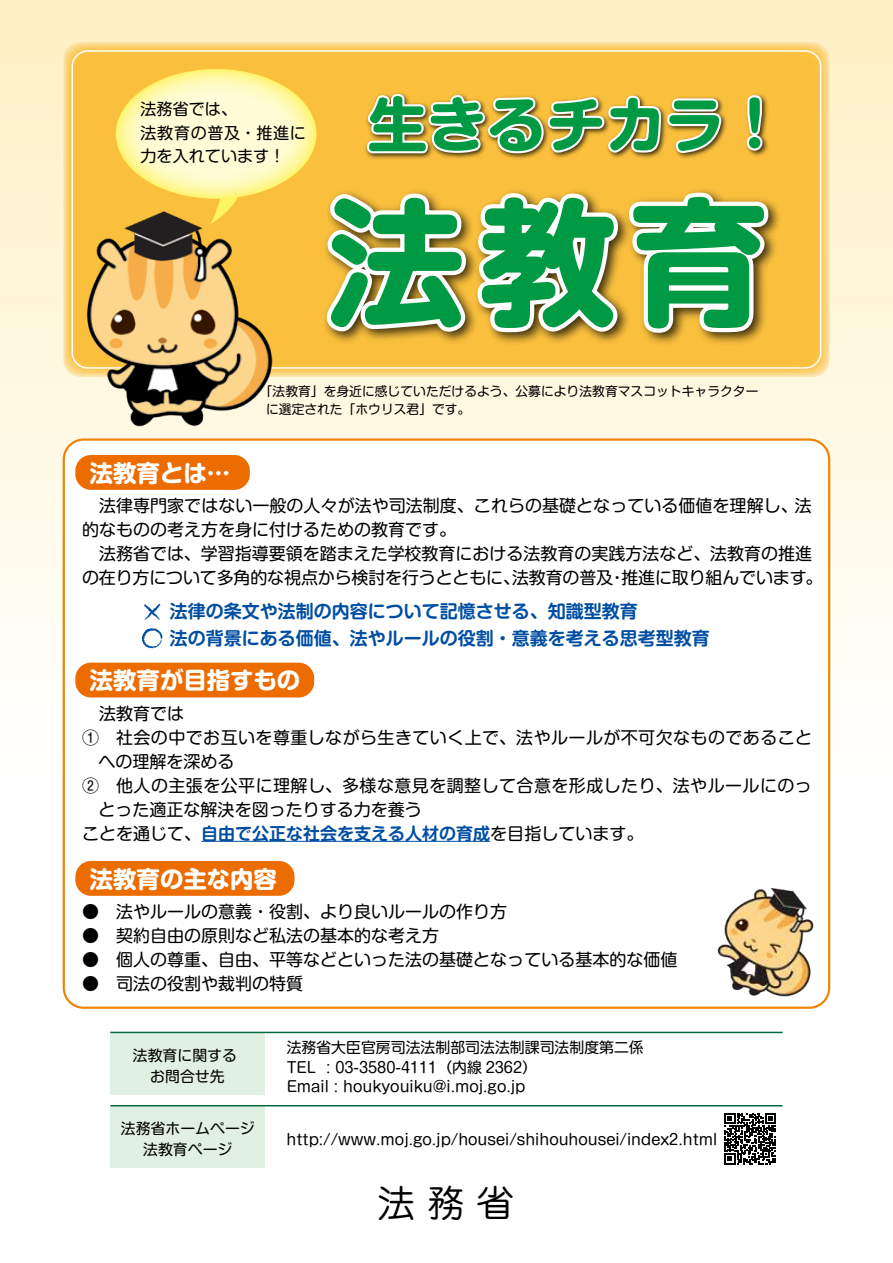
<style>
.page{position:relative;width:893px;height:1263px;background:#fff}
.page>*{position:absolute;margin:0;border:0;box-sizing:border-box;transform-origin:0 0}
.t1{font:700 137.1px "Shin M Go Pr 6";color:#094}
.t2{font:700 59.55px "Shin M Go Pr 6";color:#094}
.t3{font:37.2px "Jun 201 Pro";color:#000}
.t4{font:700 23.4px "Shin M Go Pr 6";color:#fff}
.t5{font:700 18px/27px "Shin M Go Pr 6 De";color:#004ea2}
.t6{font:16.95px/24px "Shin M Go Pr 6";color:#000}
.t7{font:16.95px "Shin M Go Pr 6";letter-spacing:.025em;color:#000}
.t8{font:700 16.95px "Shin M Go Pr 6 De";color:#004ea2}
.t9{font:16.05px/23.5px "Shin M Go Pr 6";color:#000}
.t10{font:14.85px/21px "Shin M Go Pr 6";color:#000;text-align:center}
.t11{font:12.75px/18px "Shin M Go Pr 6";color:#000}
.s1{font-family:"Shin M Go Pr 6";font-weight:400;color:#000}
</style>
<div class="page">
<div style="left:0;top:0;width:893px;height:799px;background:linear-gradient(to bottom,#fff1c3,#fffefe)"></div>
<svg style="left:64px;top:43px;width:765px;height:333px;background:#fac650"></svg>
<div style="left:64px;top:440px;width:765px;height:568px;background:#fff;border-radius:20px"></div>
<div style="left:110px;top:1032px;width:155px;height:63px;background:#e0f0e2"></div>
<img style="left:310px;top:88px;width:536px;height:105px">
<svg style="left:364px;top:92px;width:359px;height:64px"></svg>
<svg style="left:745px;top:93px;width:20px;height:60px"></svg>
<img style="left:278px;top:180px;width:548px;height:207px">
<svg style="left:321px;top:188px;width:452px;height:151px"></svg>
<hr style="left:110px;top:1032px;width:673px;height:1px;background:#00693e">
<div style="left:110px;top:1106px;width:155px;height:62px;background:#e0f0e2"></div>
<hr style="left:110px;top:1105px;width:673px;height:1px;background:#00693e">
<img style="left:83px;top:184px;width:192px;height:257px">
<svg style="left:724px;top:1113px;width:52px;height:51px"></svg>
<div style="left:75px;top:455px;width:175px;height:35px;background:#ed6c00;border-radius:16px"></div>
<div style="left:75px;top:663px;width:239px;height:34px;background:#ed6c00;border-radius:16px"></div>
<div style="left:75px;top:861px;width:219px;height:35px;background:#ed6c00;border-radius:16px"></div>
<svg style="left:206px;top:196px;width:38px;height:31px"></svg>
<svg style="left:116px;top:69px;width:200px;height:130px;background:#fef9be"></svg>
<hr style="left:201px;top:841px;width:289px;height:1px;background:#004ea2">
<svg style="left:144px;top:604px;width:17px;height:17px"></svg>
<svg style="left:142px;top:628px;width:21px;height:21px"></svg>
<img style="left:717px;top:887px;width:97px;height:122px">
<p class="t9" style="left:141px;top:96px;width:167px">法務省では、<br>法教育の普及・推進に力を入れています！</p>
<h2 class="t2" style="left:368px;top:74px;width:418px">生きるチカラ！</h2>
<h1 class="t1" style="left:328px;top:145px;width:440px">法教育</h1>
<p class="t11" style="left:266px;top:381px;width:494px;text-indent:-6px">「法教育」を身近に感じていただけるよう、公募により法教育マスコットキャラクターに選定された「ホウリス君」です。</p>
<h3 class="t4" style="left:90px;top:453px;width:142px">法教育とは…</h3>
<p class="t6" style="left:82px;top:493px;width:731px">　法律専門家ではない一般の人々が法や司法制度、これらの基礎となっている価値を理解し、法的なものの考え方を身に付けるための教育です。</p>
<p class="t6" style="left:82px;top:541px;width:742px;text-align:center">法務省では、学習指導要領を踏まえた学校教育における法教育の実践方法など、法教育の推進<br>の在り方について多角的な視点から検討を行うとともに、法教育の普及・推進に取り組んでいます。</p>
<p class="t5" style="left:170px;top:597px;width:541px">法律の条文や法制の内容について記憶させる、知識型教育<br>法の背景にある価値、法やルールの役割・意義を考える思考型教育</p>
<h3 class="t4" style="left:90px;top:660px;width:212px">法教育が目指すもの</h3>
<p class="t6" style="left:82px;top:700px;width:104px">　法教育では</p>
<p class="t7" style="left:82px;top:723px;width:732px">①　社会の中でお互いを尊重しながら生きていく上で、法やルールが不可欠なものであること</p>
<p class="t6" style="left:99px;top:748px;width:138px">への理解を深める</p>
<p class="t7" style="left:82px;top:771px;width:731px">②　他人の主張を公平に理解し、多様な意見を調整して合意を形成したり、法やルールにのっ</p>
<p class="t6" style="left:99px;top:796px;width:325px">とった適正な解決を図ったりする力を養う</p>
<p class="t8" style="left:82px;top:819px;width:563px"><span class="s1">ことを通じて、</span>自由で公正な社会を支える人材の育成<span class="s1">を目指しています。</span></p>
<h3 class="t4" style="left:90px;top:859px;width:189px">法教育の主な内容</h3>
<p class="t6" style="left:82px;top:899px;width:597px">●　法やルールの意義・役割、より良いルールの作り方<br>●　契約自由の原則など私法の基本的な考え方<br>●　個人の尊重、自由、平等などといった法の基礎となっている基本的な価値●　司法の役割や裁判の特質</p>
<p class="t10" style="left:133px;top:1044px;width:106px">法教育に関するお問合せ先</p>
<p class="t10" style="left:287px;top:1037px;width:359px;line-height:19.5px;text-align:left">法務省大臣官房司法法制部司法法制課司法制度第二係<br>TEL : 03-3580-4111（内線 2362）<br>Email : houkyouiku@i.moj.go.jp</p>
<p class="t10" style="left:287px;top:1128px;width:432px">http://www.moj.go.jp/housei/shihouhousei/index2.html</p>
<h3 class="t3" style="left:378px;top:1173px;width:138px">法 務 省</h3>
<p class="t10" style="left:121px;top:1117px;width:135px">法務省ホームページ法教育ページ</p>
</div>
